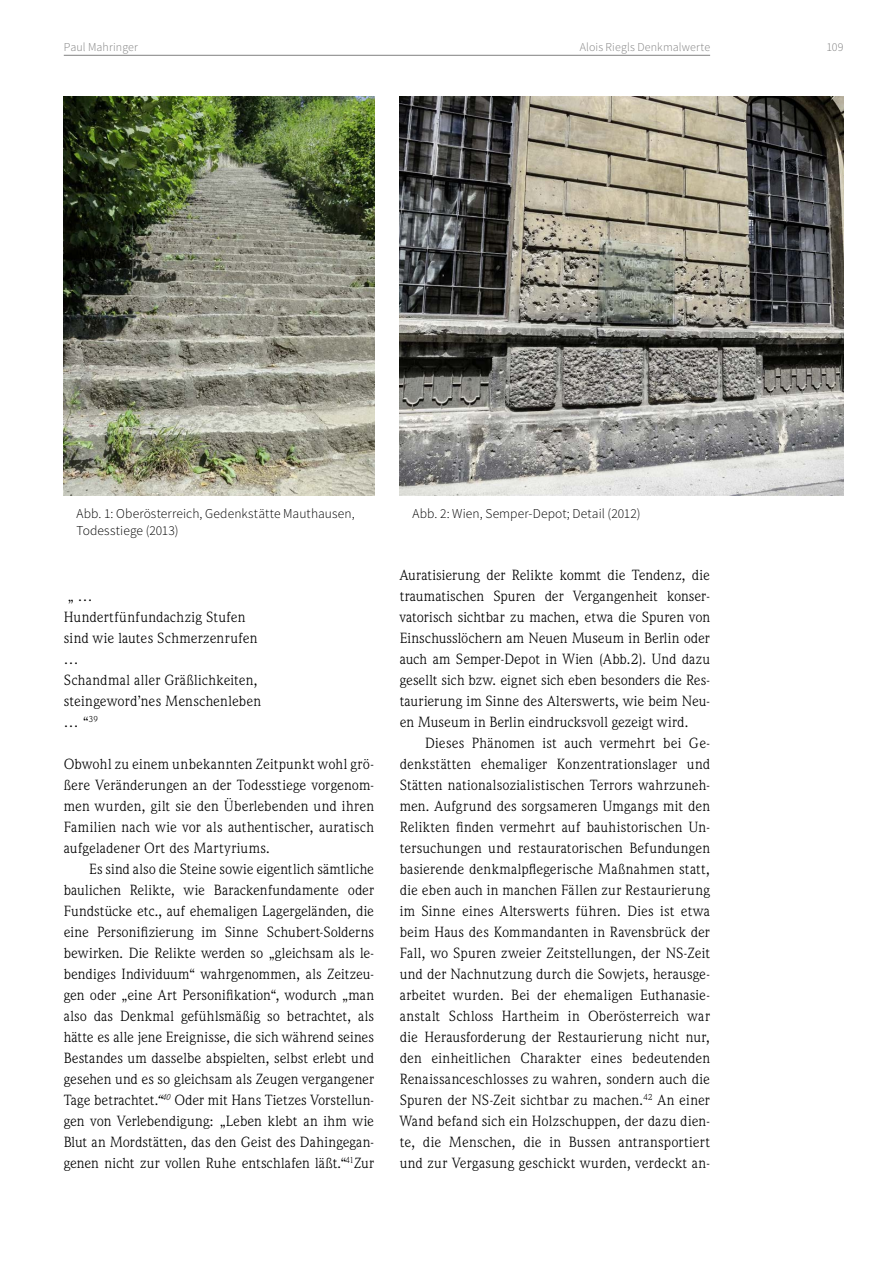
<style>
.page{position:relative;width:893px;height:1263px;background:#fff}
.page>*{position:absolute;margin:0;border:0;box-sizing:border-box;transform-origin:0 0}
.t1{font:15px/21px "Weidemann IT Cby BT";letter-spacing:.005em;color:#000;text-align:justify}
.t2{font:300 13.5px/16.2px "Source Sans Pro";letter-spacing:.01em;color:#000}
.t3{font:300 12px "Source Sans Pro";letter-spacing:.01em;color:#808080}
.s1{font-style:italic}
</style>
<div class="page">
<hr style="left:64px;top:55px;width:646px;height:1px;background:#808080">
<img style="left:64px;top:97px;width:310px;height:399px">
<img style="left:400px;top:97px;width:444px;height:399px">
<p class="t3" style="left:64px;top:39px;width:76px">Paul Mahringer</p>
<p class="t3" style="left:580px;top:39px;width:132px">Alois Riegls Denkmalwerte</p>
<p class="t3" style="left:826px;top:39px;width:19px">109</p>
<p class="t2" style="left:77px;top:506px;width:280px">Abb. 1: Oberösterreich, Gedenkstätte Mauthausen,<br>Todesstiege (2013)</p>
<p class="t2" style="left:412px;top:506px;width:229px">Abb. 2: Wien, Semper-Depot; Detail (2012)</p>
<p class="t1" style="left:64px;top:585px;width:199px;text-align:left">„ …<br>Hundertfünfundachzig Stufen sind wie lautes Schmerzenrufen …<br>Schandmal aller Gräßlichkeiten, steingeword’nes Menschenleben … “<sup>39</sup></p>
<p class="t1" style="left:64px;top:753px;width:312px">Obwohl zu einem unbekannten Zeitpunkt wohl grö&shy;ßere Veränderungen an der Todesstiege vorgenom&shy;men wurden, gilt sie den Überlebenden und ihren Familien nach wie vor als authentischer, auratisch aufgeladener Ort des Martyriums.</p>
<p class="t1" style="left:64px;top:858px;width:312px;text-indent:26px">Es sind also die Steine sowie eigentlich sämtliche baulichen Relikte, wie Barackenfundamente oder Fundstücke etc., auf ehemaligen Lagergeländen, die eine Personifizierung im Sinne Schubert-Solderns bewirken. Die Relikte werden so „gleichsam als le&shy;bendiges Individuum“ wahrgenommen, als Zeitzeu&shy;gen oder „eine Art Personifikation“, wodurch „man also das Denkmal gefühlsmäßig so betrachtet, als hätte es alle jene Ereignisse, die sich während seines Bestandes um dasselbe abspielten, selbst erlebt und gesehen und es so gleichsam als Zeugen vergangener Tage betrachtet.<span class="s1">“</span><sup>40</sup> Oder mit Hans Tietzes Vorstellun&shy;gen von Verlebendigung: „Leben klebt an ihm wie Blut an Mordstätten, das den Geist des Dahingegan&shy;genen nicht zur vollen Ruhe entschlafen läßt.“<sup>41</sup>Zur</p>
<p class="t1" style="left:400px;top:564px;width:312px">Auratisierung der Relikte kommt die Tendenz, die traumatischen Spuren der Vergangenheit konser&shy;vatorisch sichtbar zu machen, etwa die Spuren von Einschusslöchern am Neuen Museum in Berlin oder auch am Semper-Depot in Wien (Abb.2). Und dazu gesellt sich bzw. eignet sich eben besonders die Res&shy;taurierung im Sinne des Alterswerts, wie beim Neu&shy;en Museum in Berlin eindrucksvoll gezeigt wird.</p>
<p class="t1" style="left:400px;top:732px;width:312px;text-indent:26px">Dieses Phänomen ist auch vermehrt bei Ge&shy;denkstätten ehemaliger Konzentrationslager und Stätten nationalsozialistischen Terrors wahrzuneh&shy;men. Aufgrund des sorgsameren Umgangs mit den Relikten finden vermehrt auf bauhistorischen Un&shy;tersuchungen und restauratorischen Befundungen basierende denkmalpflegerische Maßnahmen statt, die eben auch in manchen Fällen zur Restaurierung im Sinne eines Alterswerts führen. Dies ist etwa beim Haus des Kommandanten in Ravensbrück der Fall, wo Spuren zweier Zeitstellungen, der NS-Zeit und der Nachnutzung durch die Sowjets, herausge&shy;arbeitet wurden. Bei der ehemaligen Euthanasie&shy;anstalt Schloss Hartheim in Oberösterreich war die Herausforderung der Restaurierung nicht nur, den einheitlichen Charakter eines bedeutenden Renaissanceschlosses zu wahren, sondern auch die Spuren der NS-Zeit sichtbar zu machen.<sup>42</sup> An einer Wand befand sich ein Holzschuppen, der dazu dien&shy;te, die Menschen, die in Bussen antransportiert und zur Vergasung geschickt wurden, verdeckt an-</p>
</div>
